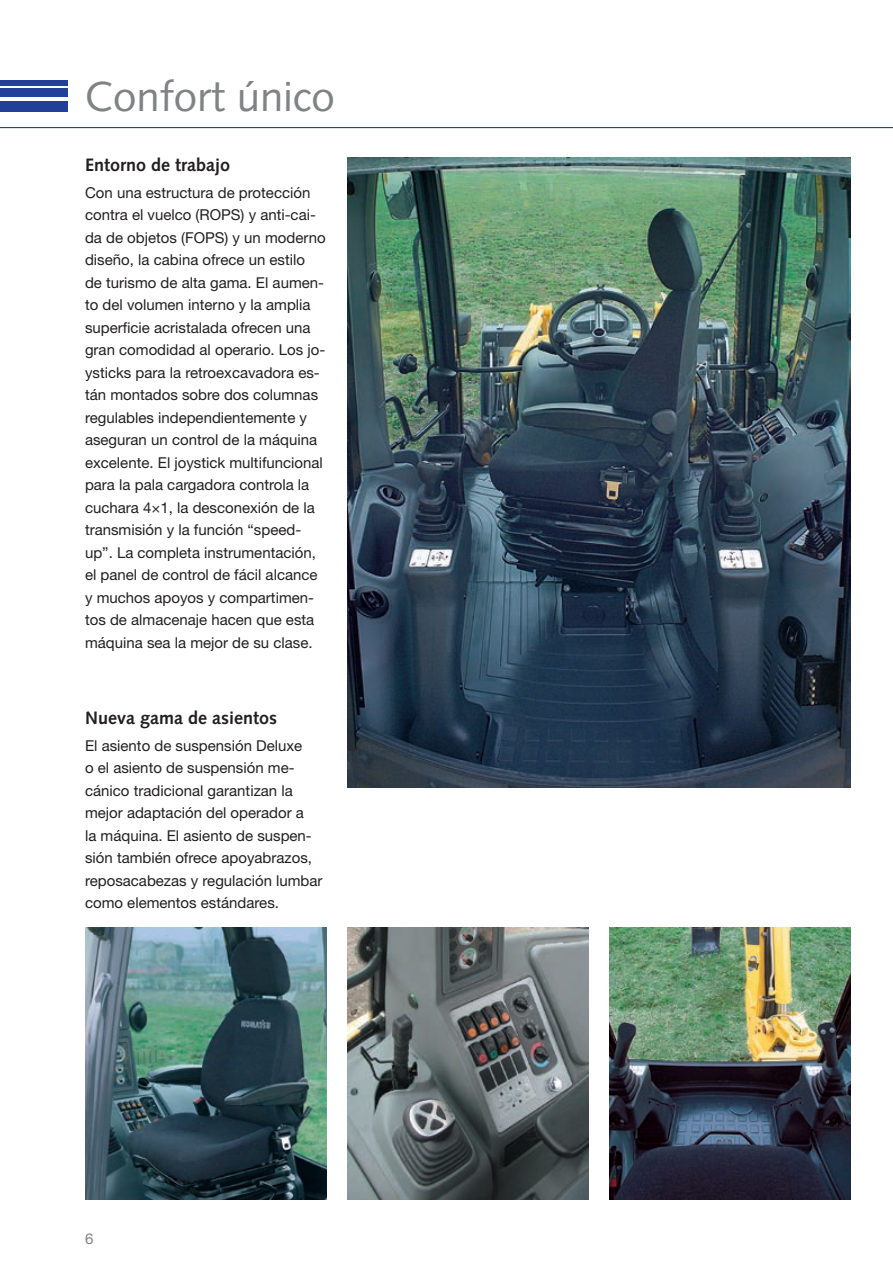
<style>
.page{position:relative;width:893px;height:1263px;background:#fff}
.page>*{position:absolute;margin:0;border:0;box-sizing:border-box;transform-origin:0 0}
.t1{font:42px "Syntax LTCE";color:#808285}
.t2{font:700 18px "Syntax LTCE";color:#231f20}
.t3{font:15px/22.5px "Helvetica Neue LT Pro";color:#231f20}
.t4{font:15px "Helvetica Neue LT Pro";color:#808285}
</style>
<div class="page">
<hr style="left:0;top:127px;width:893px;height:1px;background:#223f99">
<div style="left:0;top:101px;width:68px;height:10px;background:#223f99"></div>
<div style="left:0;top:89px;width:68px;height:8px;background:#223f99"></div>
<div style="left:0;top:80px;width:68px;height:5px;background:#223f99"></div>
<img style="left:85px;top:927px;width:241px;height:272px">
<img style="left:347px;top:157px;width:503px;height:631px">
<img style="left:609px;top:927px;width:241px;height:272px">
<img style="left:347px;top:927px;width:241px;height:272px">
<h1 class="t1" style="left:85px;top:72px;width:251px">Confort único</h1>
<p class="t2" style="left:85px;top:154px;width:147px">Entorno de trabajo</p>
<p class="t3" style="left:85px;top:181px;width:242px">Con una estructura de protección contra el vuelco (ROPS) y anti-cai&shy;da de objetos (FOPS) y un moderno diseño, la cabina ofrece un estilo de turismo de alta gama. El aumen&shy;to del volumen interno y la amplia superficie acristalada ofrecen una gran comodidad al operario. Los jo&shy;ysticks para la retroexcavadora es&shy;tán montados sobre dos columnas regulables independientemente y aseguran un control de la máquina excelente. El joystick multifuncional para la pala cargadora controla la cuchara 4×1, la desconexión de la transmisión y la función “speed&shy;up”. La completa instrumentación, el panel de control de fácil alcance y muchos apoyos y compartimen&shy;tos de almacenaje hacen que esta máquina sea la mejor de su clase.</p>
<p class="t2" style="left:85px;top:707px;width:193px">Nueva gama de asientos</p>
<p class="t3" style="left:85px;top:734px;width:239px">El asiento de suspensión Deluxe<br>o el asiento de suspensión me&shy;cánico tradicional garantizan la mejor adaptación del operador a<br>la máquina. El asiento de suspen&shy;sión también ofrece apoyabrazos, reposacabezas y regulación lumbar como elementos estándares.</p>
<p class="t4" style="left:85px;top:1229px;width:10px">6</p>
</div>
